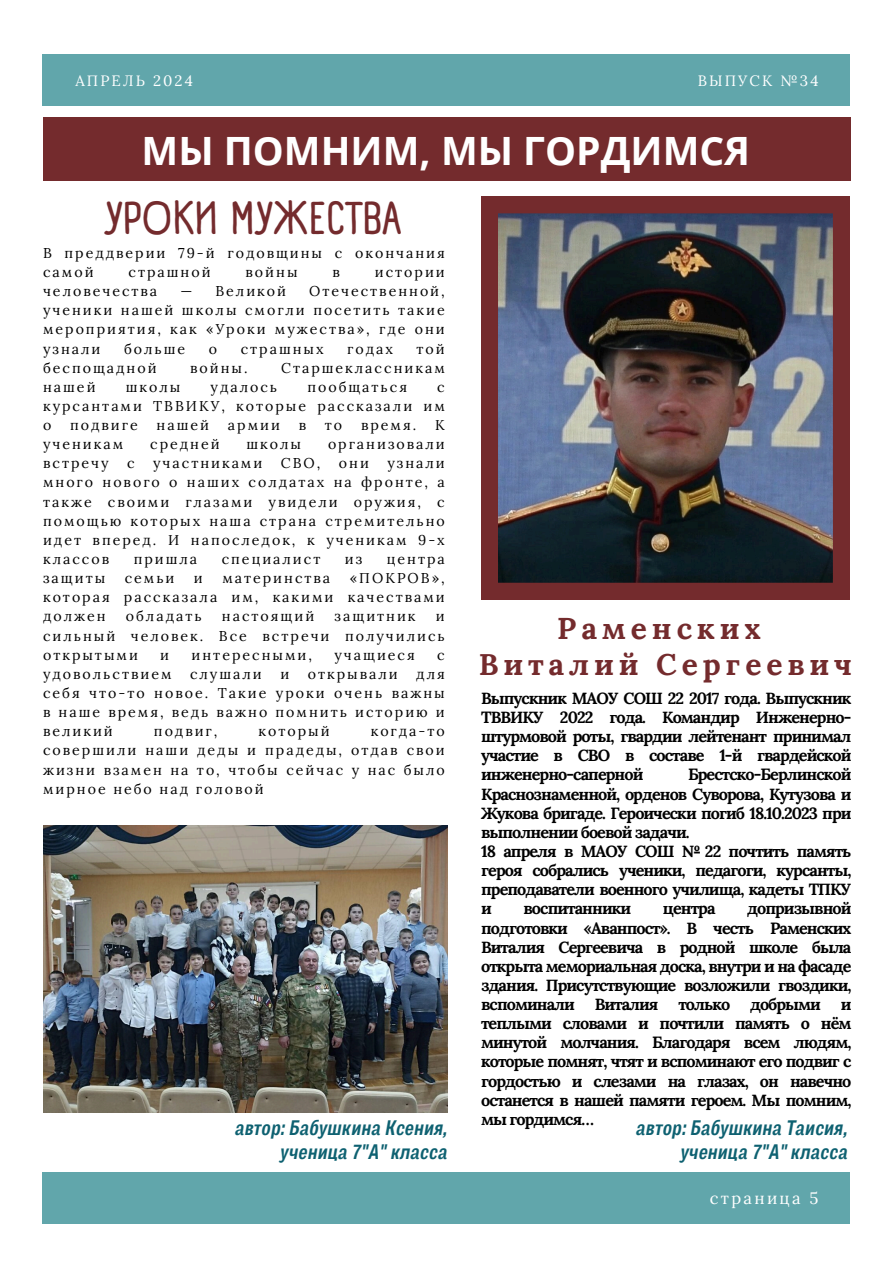
<style>
.page{position:relative;width:894px;height:1264px;background:#fff}
.page>*{position:absolute;margin:0;border:0;box-sizing:border-box;transform-origin:0 0}
.t1{font:700 45px "A Day Without Sun Text";color:#742b2d}
.t2{font:700 39px "Open Sans";color:#fff}
.t3{font:700 30px/36px "Lora";letter-spacing:.16em;color:#742b2d;text-align:center}
.t4{font:italic 700 21px/24.8px "Body Grotesque Slim";letter-spacing:.02em;color:#0e6171;text-align:right}
.t5{font:16.5px "Lora";letter-spacing:.14em;color:#fff}
.t6{font:700 16.2px/19.2px "Lora";letter-spacing:-.06em;color:#000;text-align:justify}
.t7{font:15px "Lora";letter-spacing:.14em;color:#fff}
.t8{font:14.25px/19.2px "Lora";letter-spacing:.14em;color:#000;text-align:justify}
</style>
<div class="page">
<div style="left:42px;top:54px;width:807px;height:52px;background:#61a6ab"></div>
<div style="left:42px;top:1172px;width:807px;height:51px;background:#61a6ab"></div>
<img style="left:481px;top:196px;width:368px;height:403px">
<div style="left:43px;top:118px;width:807px;height:63px;background:#742b2d"></div>
<img style="left:43px;top:825px;width:404px;height:287px">
<h2 class="t7" style="left:75px;top:70px;width:119px">АПРЕЛЬ 2024</h2>
<h5 class="t7" style="left:697px;top:70px;width:122px">ВЫПУСК №34</h5>
<h4 class="t2" style="left:141px;top:123px;width:610px">МЫ ПОМНИМ, МЫ ГОРДИМСЯ</h4>
<h6 class="t1" style="left:105px;top:191px;width:298px">УРОКИ МУЖЕСТВА</h6>
<p class="t8" style="left:43px;top:243px;width:403px">В преддверии 79-й годовщины с окончания самой</p>
<p class="t8" style="left:128px;top:262px;width:84px">страшной</p>
<p class="t8" style="left:245px;top:262px;width:53px">войны</p>
<p class="t8" style="left:332px;top:262px;width:9px">в</p>
<p class="t8" style="left:375px;top:262px;width:71px">истории</p>
<p class="t8" style="left:43px;top:281px;width:116px">человечества</p>
<p class="t8" style="left:180px;top:281px;width:107px">— Великой</p>
<p class="t8" style="left:43px;top:281px;width:403px;text-indent:266px">Отечественной, ученики нашей школы смогли посетить такие мероприятия, как «Уроки мужества», где они узнали</p>
<p class="t8" style="left:124px;top:339px;width:63px">больше</p>
<p class="t8" style="left:209px;top:339px;width:10px">о</p>
<p class="t8" style="left:240px;top:339px;width:84px">страшных</p>
<p class="t8" style="left:347px;top:339px;width:47px">годах</p>
<p class="t8" style="left:416px;top:339px;width:30px">той</p>
<p class="t8" style="left:43px;top:358px;width:115px">беспощадной</p>
<p class="t8" style="left:190px;top:358px;width:59px">войны.</p>
<p class="t8" style="left:281px;top:358px;width:165px">Старшеклассникам</p>
<p class="t8" style="left:43px;top:377px;width:54px">нашей</p>
<p class="t8" style="left:126px;top:377px;width:56px">школы</p>
<p class="t8" style="left:210px;top:377px;width:68px">удалось</p>
<p class="t8" style="left:307px;top:377px;width:101px">пообщаться</p>
<p class="t8" style="left:43px;top:377px;width:403px;text-indent:394px">с курсантами ТВВИКУ, которые рассказали им о</p>
<p class="t8" style="left:70px;top:415px;width:69px">подвиге</p>
<p class="t8" style="left:156px;top:415px;width:54px">нашей</p>
<p class="t8" style="left:228px;top:415px;width:53px">армии</p>
<p class="t8" style="left:299px;top:415px;width:9px">в</p>
<p class="t8" style="left:325px;top:415px;width:19px">то</p>
<p class="t8" style="left:361px;top:415px;width:57px">время.</p>
<p class="t8" style="left:435px;top:415px;width:11px">К</p>
<p class="t8" style="left:43px;top:434px;width:82px">ученикам</p>
<p class="t8" style="left:150px;top:434px;width:71px">средней</p>
<p class="t8" style="left:246px;top:434px;width:56px">школы</p>
<p class="t8" style="left:328px;top:434px;width:118px">организовали</p>
<p class="t8" style="left:43px;top:453px;width:67px">встречу</p>
<p class="t8" style="left:127px;top:453px;width:9px">с</p>
<p class="t8" style="left:153px;top:453px;width:111px">участниками</p>
<p class="t8" style="left:281px;top:453px;width:41px">СВО,</p>
<p class="t8" style="left:339px;top:453px;width:31px">они</p>
<p class="t8" style="left:43px;top:453px;width:403px;text-indent:344px">узнали много нового о наших солдатах на фронте, а также своими глазами увидели оружия, с помощью которых наша страна стремительно идет вперед. И напоследок, к ученикам 9-х классов</p>
<p class="t8" style="left:134px;top:549px;width:65px">пришла</p>
<p class="t8" style="left:222px;top:549px;width:100px">специалист</p>
<p class="t8" style="left:345px;top:549px;width:19px">из</p>
<p class="t8" style="left:386px;top:549px;width:59px">центра</p>
<p class="t8" style="left:43px;top:568px;width:403px;text-indent:306px">«ПОКРОВ», которая рассказала им, какими качествами должен</p>
<p class="t8" style="left:43px;top:568px;width:64px">защиты</p>
<p class="t8" style="left:125px;top:568px;width:51px">семьи</p>
<p class="t8" style="left:194px;top:568px;width:10px">и</p>
<p class="t8" style="left:222px;top:568px;width:109px">материнства</p>
<p class="t8" style="left:126px;top:606px;width:77px">обладать</p>
<p class="t8" style="left:222px;top:606px;width:94px">настоящий</p>
<p class="t8" style="left:334px;top:606px;width:82px">защитник</p>
<p class="t8" style="left:43px;top:606px;width:403px;text-indent:393px">и сильный человек. Все встречи получились открытыми</p>
<p class="t8" style="left:160px;top:645px;width:10px">и</p>
<p class="t8" style="left:191px;top:645px;width:122px">интересными,</p>
<p class="t8" style="left:334px;top:645px;width:82px">учащиеся</p>
<p class="t8" style="left:437px;top:645px;width:9px">с</p>
<p class="t8" style="left:43px;top:664px;width:130px">удовольствием</p>
<p class="t8" style="left:190px;top:664px;width:73px">слушали</p>
<p class="t8" style="left:280px;top:664px;width:10px">и</p>
<p class="t8" style="left:308px;top:664px;width:91px">открывали</p>
<p class="t8" style="left:43px;top:664px;width:403px;text-indent:373px">для себя что-то новое. Такие уроки очень важны в наше время, ведь важно помнить историю и великий</p>
<p class="t8" style="left:154px;top:721px;width:65px">подвиг,</p>
<p class="t8" style="left:258px;top:721px;width:73px">который</p>
<p class="t8" style="left:43px;top:721px;width:403px;text-indent:327px">когда-то совершили наши деды и прадеды, отдав свои жизни взамен на то, чтобы сейчас у нас было мирное небо над головой</p>
<h3 class="t4" style="left:234px;top:1116px;width:214px">автор: Бабушкина Ксения, ученица 7"А" класса</h3>
<p class="t3" style="left:478px;top:609px;width:375px">Раменских<br>Виталий Сергеевич</p>
<h1 class="t6" style="left:481px;top:688px;width:372px">Выпускник МАОУ СОШ 22 2017 года. Выпускник ТВВИКУ 2022 года. Командир Инженерно&shy;штурмовой роты, гвардии лейтенант принимал участие в СВО в составе 1-й гвардейской инженерно-саперной</h1>
<h1 class="t6" style="left:481px;top:765px;width:372px;text-align:left;text-indent:207px">Брестско-Берлинской Краснознаменной, орденов Суворова, Кутузова и Жукова бригаде. Героически погиб 18.10.2023 при выполнении боевой задачи.<br>18 апреля в МАОУ СОШ № 22 почтить память героя собрались ученики, педагоги, курсанты, преподаватели военного училища, кадеты ТПКУ и</h1>
<h1 class="t6" style="left:481px;top:898px;width:372px;text-indent:266px">допризывной подготовки «Аванпост». В честь Раменских Виталия Сергеевича в родной школе была открыта мемориальная доска, внутри и на фасаде здания. Присутствующие возложили гвоздики, вспоминали Виталия только добрыми и теплыми словами и почтили память о нём минутой молчания. Благодаря всем людям, которые помнят, чтят и вспоминают его подвиг с гордостью и слезами на глазах, он навечно останется в нашей памяти героем. Мы помним, мы гордимся…</h1>
<h1 class="t6" style="left:523px;top:898px;width:109px">воспитанники</h1>
<h1 class="t6" style="left:662px;top:898px;width:54px">центра</h1>
<p class="t4" style="left:635px;top:1116px;width:213px">автор: Бабушкина Таисия, ученица 7"А" класса</p>
<p class="t5" style="left:709px;top:1187px;width:110px">страница 5</p>
</div>
